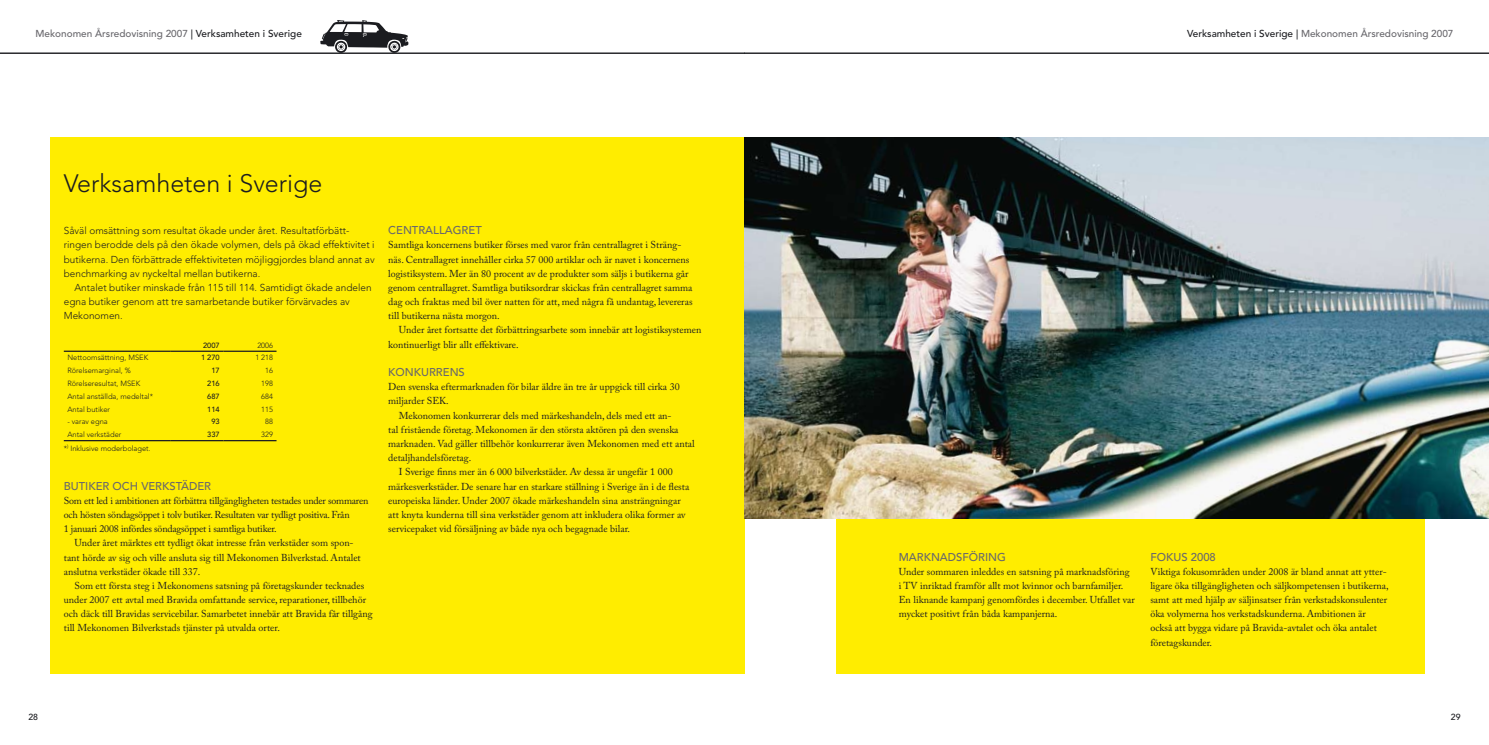
<style>
.page{position:relative;width:1489px;height:745px;background:#fff}
.page>*{position:absolute;margin:0;border:0;box-sizing:border-box;transform-origin:0 0}
.t1{font:300 25px "Avenir LT Std";color:#1b1c20}
.t2{font:500 11.25px "Avenir LT Std";color:#68676c}
.t3{font:10px/14.1px "Adobe Caslon Pro";color:#1b1c20}
.t4{font:300 10px/14.1px "Avenir LT Std";color:#1b1c20}
.t5{font:10px/14.1px "Adobe Caslon Pro";letter-spacing:-.02em;color:#1b1c20}
.t6{font:500 10px "Avenir LT Std";color:#68676c}
.t7{font:500 8.75px "Avenir LT Std";color:#1b1c20}
.t8{font:300 7.5px "Avenir LT Std";color:#1b1c20}
.t9{font:500 7.5px "Avenir LT Std";color:#1b1c20}
.s1{color:#1b1c20}
</style>
<div class="page">
<div style="left:50px;top:137px;width:694px;height:536px;background:#ffed00"></div>
<div style="left:836px;top:512px;width:588px;height:161px;background:#ffed00"></div>
<svg style="left:320px;top:20px;width:88px;height:33px"></svg>
<img style="left:744px;top:137px;width:744px;height:381px">
<hr style="left:64px;top:350px;width:106px;height:1px;background:#1b1c20">
<hr style="left:170px;top:350px;width:53px;height:1px;background:#1b1c20">
<hr style="left:223px;top:350px;width:53px;height:1px;background:#1b1c20">
<hr style="left:64px;top:439px;width:106px;height:2px;background:#1b1c20">
<hr style="left:170px;top:439px;width:53px;height:2px;background:#1b1c20">
<hr style="left:223px;top:439px;width:53px;height:2px;background:#1b1c20">
<hr style="left:0;top:53px;width:744px;height:1px;background:#1b1c20">
<hr style="left:744px;top:53px;width:744px;height:1px;background:#1b1c20">
<p class="t6" style="left:35px;top:28px;width:268px">Mekonomen Årsredovisning 2007 <span class="s1">| Verksamheten i Sverige</span></p>
<p class="t6" style="left:1186px;top:28px;width:268px"><span class="s1">Verksamheten i Sverige |</span> Mekonomen Årsredovisning 2007</p>
<h1 class="t1" style="left:64px;top:168px;width:260px">Verksamheten i Sverige</h1>
<p class="t4" style="left:64px;top:223px;width:312px">Såväl omsättning som resultat ökade under året. Resultatförbätt&shy;ringen berodde dels på den ökade volymen, dels på ökad effektivitet i butikerna. Den förbättrade effektiviteten möjliggjordes bland annat av benchmarking av nyckeltal mellan butikerna.</p>
<p class="t4" style="left:64px;top:280px;width:309px;text-indent:11px">Antalet butiker minskade från 115 till 114. Samtidigt ökade andelen egna butiker genom att tre samarbetande butiker förvärvades av<br>Mekonomen.</p>
<p class="t9" style="left:203px;top:340px;width:18px">2007</p>
<p class="t8" style="left:257px;top:340px;width:17px">2006</p>
<p class="t8" style="left:67px;top:353px;width:82px">Nettoomsättning, MSEK</p>
<p class="t9" style="left:201px;top:353px;width:20px">1 270</p>
<p class="t8" style="left:255px;top:353px;width:19px">1 218</p>
<p class="t8" style="left:67px;top:366px;width:65px">Rörelsemarginal, %</p>
<p class="t9" style="left:211px;top:366px;width:10px">17</p>
<p class="t8" style="left:265px;top:366px;width:9px">16</p>
<p class="t8" style="left:67px;top:379px;width:74px">Rörelseresultat, MSEK</p>
<p class="t9" style="left:207px;top:379px;width:14px">216</p>
<p class="t8" style="left:261px;top:379px;width:13px">198</p>
<p class="t8" style="left:67px;top:391px;width:87px">Antal anställda, medeltal*</p>
<p class="t9" style="left:207px;top:391px;width:14px">687</p>
<p class="t8" style="left:261px;top:391px;width:13px">684</p>
<p class="t8" style="left:67px;top:404px;width:44px">Antal butiker</p>
<p class="t9" style="left:207px;top:404px;width:14px">114</p>
<p class="t8" style="left:261px;top:404px;width:13px">115</p>
<p class="t8" style="left:67px;top:417px;width:42px">- varav egna</p>
<p class="t9" style="left:211px;top:417px;width:10px">93</p>
<p class="t8" style="left:265px;top:417px;width:9px">88</p>
<p class="t8" style="left:67px;top:430px;width:56px">Antal verkstäder</p>
<p class="t9" style="left:207px;top:430px;width:14px">337</p>
<p class="t8" style="left:261px;top:430px;width:13px">329</p>
<p class="t8" style="left:64px;top:443px;width:88px">*<sup>)</sup> Inklusive moderbolaget.</p>
<p class="t2" style="left:64px;top:479px;width:149px">Buti ker och verkstäd er</p>
<p class="t5" style="left:64px;top:493px;width:306px">Som ett led i ambitionen att förbättra tillgängligheten testades under sommaren och hösten söndagsöppet i tolv butiker. Resultaten var tydligt positiva. Från<br>1 januari 2008 infördes söndagsöppet i samtliga butiker.</p>
<p class="t3" style="left:64px;top:535px;width:298px;text-indent:11px">Under året märktes ett tydligt ökat intresse från verkstäder som spon&shy;tant hörde av sig och ville ansluta sig till Mekonomen Bilverkstad. Antalet anslutna verkstäder ökade till 337.</p>
<p class="t3" style="left:64px;top:578px;width:310px;text-indent:11px">Som ett första steg i Mekonomens satsning på företagskunder tecknades under 2007 ett avtal med Bravida omfattande service, reparationer, tillbehör och däck till Bravidas servicebilar. Samarbetet innebär att Bravida får tillgång till Mekonomen Bilverkstads tjänster på utvalda orter.</p>
<p class="t2" style="left:388px;top:223px;width:95px">Centrallag ret</p>
<p class="t3" style="left:388px;top:238px;width:306px">Samtliga koncernens butiker förses med varor från centrallagret i Sträng&shy;näs. Centrallagret innehåller cirka 57 000 artiklar och är navet i koncernens logistiksystem. Mer än 80 procent av de produkter som säljs i butikerna går genom centrallagret. Samtliga butiksordrar skickas från centrallagret samma dag och fraktas med bil över natten för att, med några få undantag, levereras till butikerna nästa morgon.</p>
<p class="t3" style="left:388px;top:323px;width:315px;text-indent:11px">Under året fortsatte det förbättringsarbete som innebär att logistiksystemen kontinuerligt blir allt effektivare.</p>
<p class="t2" style="left:388px;top:365px;width:9px">Kon</p>
<p class="t2" style="left:414px;top:365px;width:44px">ku rrens</p>
<p class="t3" style="left:388px;top:379px;width:293px">Den svenska eftermarknaden för bilar äldre än tre år uppgick till cirka 30 miljarder SEK.</p>
<p class="t3" style="left:399px;top:408px;width:274px">Mekonomen konkurrerar dels med märkeshandeln, dels med ett an-</p>
<p class="t3" style="left:388px;top:422px;width:292px">tal fristående företag. Mekonomen är den största aktören på den svenska</p>
<p class="t3" style="left:388px;top:436px;width:308px">marknaden. Vad gäller tillbehör konkurrerar även Mekonomen med ett antal</p>
<p class="t3" style="left:388px;top:450px;width:84px">detaljhandelsföretag.</p>
<p class="t3" style="left:399px;top:464px;width:275px">I Sverige finns mer än 6 000 bilverkstäder. Av dessa är ungefär 1 000</p>
<p class="t3" style="left:388px;top:478px;width:302px">märkesverkstäder. De senare har en starkare ställning i Sverige än i de flesta</p>
<p class="t3" style="left:388px;top:493px;width:294px">europeiska länder. Under 2007 ökade märkeshandeln sina ansträngningar</p>
<p class="t3" style="left:388px;top:507px;width:299px">att knyta kunderna till sina verkstäder genom att inkludera olika former av</p>
<p class="t3" style="left:388px;top:521px;width:243px">servicepaket vid försäljning av både nya och begagnade bilar.</p>
<p class="t2" style="left:898px;top:549px;width:94px">Marknads föring</p>
<p class="t3" style="left:898px;top:564px;width:238px">Under sommaren inleddes en satsning på marknadsföring i TV inriktad framför allt mot kvinnor och barnfamiljer.<br>En liknande kampanj genomfördes i december. Utfallet var mycket positivt från båda kampanjerna.</p>
<p class="t2" style="left:1150px;top:549px;width:67px">Fo kus 2008</p>
<p class="t3" style="left:1150px;top:564px;width:240px">Viktiga fokusområden under 2008 är bland annat att ytter&shy;ligare öka tillgängligheten och säljkompetensen i butikerna, samt att med hjälp av säljinsatser från verkstadskonsulenter öka volymerna hos verkstadskunderna. Ambitionen är också att bygga vidare på Bravida-avtalet och öka antalet företagskunder.</p>
<p class="t7" style="left:28px;top:711px;width:11px">28</p>
<p class="t7" style="left:1450px;top:711px;width:11px">29</p>
</div>
